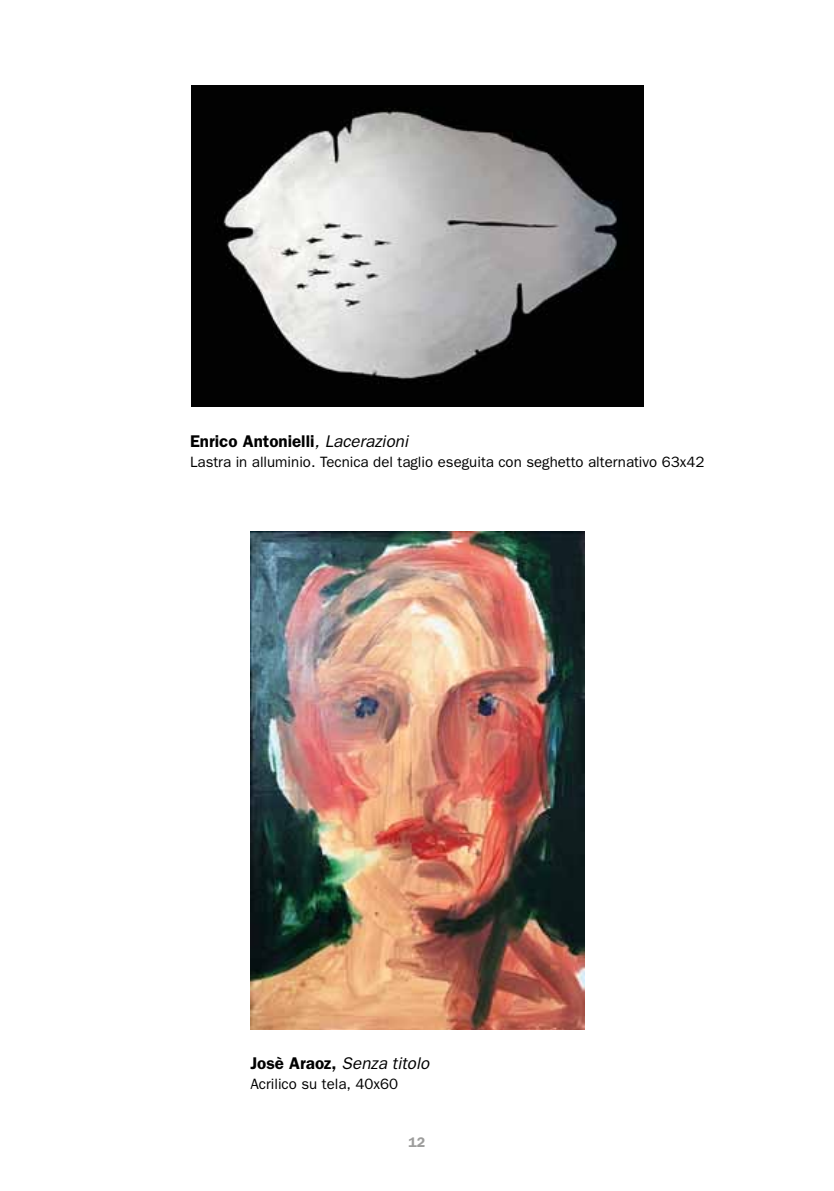
<style>
.page{position:relative;width:834px;height:1191px;background:#fff}
.page>*{position:absolute;margin:0;border:0;box-sizing:border-box;transform-origin:0 0}
.t1{font:600 17px "Franklin Gothic";color:#000}
.t2{font:italic 17px "Franklin Gothic";color:#000}
.t3{font:15px "Franklin Gothic";color:#000}
.t4{font:600 14px "Franklin Gothic";color:#9d9d9c}
.s1{font-weight:400;font-style:italic}
.s2{font-weight:600;font-style:normal}
</style>
<div class="page">
<img style="left:251px;top:532px;width:333px;height:497px">
<img style="left:191px;top:85px;width:452px;height:322px">
<p class="t1" style="left:190px;top:431px;width:219px">Enrico Antonielli<span class="s1">, Lacerazioni</span></p>
<p class="t3" style="left:190px;top:453px;width:516px">Lastra in alluminio. Tecnica del taglio eseguita con seghetto alternativo 63x42</p>
<p class="t2" style="left:250px;top:1053px;width:180px"><span class="s2">Josè Araoz,</span> Senza titolo</p>
<p class="t3" style="left:250px;top:1075px;width:149px">Acrilico su tela, 40x60</p>
<p class="t4" style="left:408px;top:1134px;width:18px">12</p>
</div>
